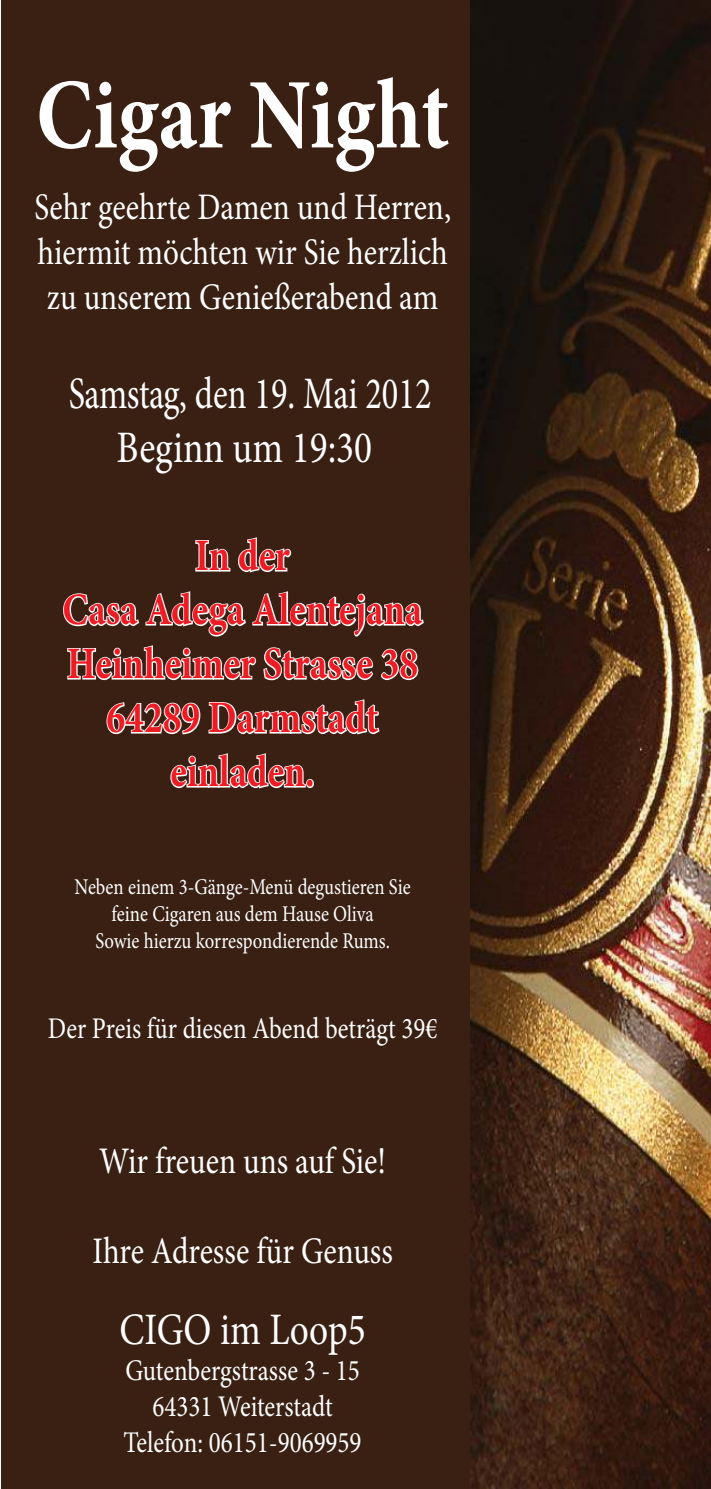
<style>
.page{position:relative;width:711px;height:1489px;background:#fff}
.page>*{position:absolute;margin:0;border:0;box-sizing:border-box;transform-origin:0 0}
.t1{font:700 100px "Minion Pro";color:#fff;scale:.83 1}
.t2{font:700 45px/54px "Minion Pro";color:#ec1b24;text-align:center;scale:.83 1}
.t3{font:45px/54px "Minion Pro";color:#fff;text-align:center;scale:.77 1}
.t4{font:45px "Minion Pro";color:#fff;scale:.83 1}
.t5{font:37.5px/45px "Minion Pro";color:#fff;text-align:justify;scale:.83 1}
.t6{font:30px/36px "Minion Pro";color:#fff;text-align:center;scale:.83 1}
.t7{font:22.5px/27px "Minion Pro";color:#fff;text-align:center;scale:.83 1}
</style>
<div class="page">
<div style="left:1px;top:0;width:478px;height:1488px;background:#392013"></div>
<img style="left:470px;top:0;width:240px;height:1488px">
<svg style="left:195px;top:540px;width:36px;height:32px"></svg>
<svg style="left:238px;top:537px;width:54px;height:36px"></svg>
<svg style="left:63px;top:591px;width:361px;height:46px"></svg>
<svg style="left:67px;top:645px;width:307px;height:36px"></svg>
<svg style="left:381px;top:648px;width:38px;height:33px"></svg>
<svg style="left:106px;top:702px;width:95px;height:33px"></svg>
<svg style="left:208px;top:699px;width:172px;height:36px"></svg>
<svg style="left:170px;top:753px;width:137px;height:36px"></svg>
<div style="left:306px;top:779px;width:8px;height:9px;border:2px solid #fff;border-radius:50%"></div>
<h1 class="t1" style="left:36px;top:77px;width:499px">Cigar Night</h1>
<p class="t5" style="left:34px;top:188px;width:504px">Sehr geehrte Damen und Herren, hiermit möchten wir Sie herzlich zu unserem Genießerabend am</p>
<p class="t3" style="left:69px;top:371px;width:473px">Samstag, den 19. Mai 2012<br>Beginn um 19:30</p>
<p class="t2" style="left:63px;top:533px;width:435px">In der<br>Casa Adega Alentejana<br>Heinheimer Strasse 38<br>64289 Darmstadt einladen.</p>
<p class="t7" style="left:75px;top:876px;width:406px">Neben einem 3-Gänge-Menü degustieren Sie feine Cigaren aus dem Hause Oliva<br>Sowie hierzu korrespondierende Rums.</p>
<p class="t6" style="left:48px;top:1014px;width:471px">Der Preis für diesen Abend beträgt 39€</p>
<p class="t5" style="left:99px;top:1142px;width:347px">Wir freuen uns auf Sie!</p>
<p class="t5" style="left:92px;top:1232px;width:363px">Ihre Adresse für Genuss</p>
<p class="t4" style="left:119px;top:1312px;width:298px">CIGO im Loop5</p>
<p class="t6" style="left:124px;top:1356px;width:288px">Gutenbergstrasse 3 - 15<br>64331 Weiterstadt<br>Telefon: 06151-9069959</p>
</div>
